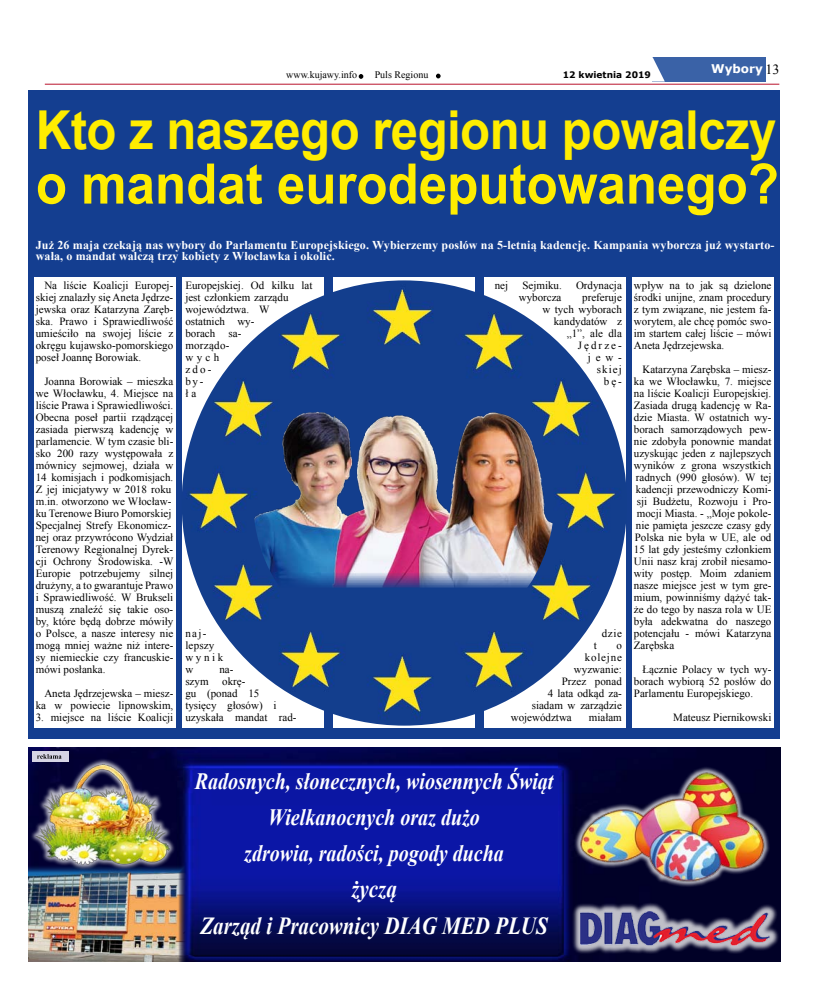
<style>
.page{position:relative;width:820px;height:993px;background:#fff}
.page>*{position:absolute;margin:0;border:0;box-sizing:border-box;transform-origin:0 0}
.t1{font:700 55.8px "Arial";color:#ffed00;scale:.91 1}
.t2{font:700 53.7px "Arial";letter-spacing:-.01em;color:#ffed00;scale:.91 1}
.t3{font:italic 700 24.5px/36.2px "Times New Roman";color:#fff;text-align:center;scale:.86 1}
.t4{font:italic 700 23.4px/36.2px "Times New Roman";color:#fff;text-align:center;scale:.86 1}
.t5{font:700 12px/11px "Times New Roman";letter-spacing:.01em;color:#fff}
.t6{font:700 12px "Verdana";color:#fff}
.t7{font:11px/12px "Times New Roman";color:#000;text-align:justify}
.t8{font:11px/12px "Times New Roman";letter-spacing:.12em;color:#000}
.t9{font:11px "Times New Roman";letter-spacing:.07em;color:#000}
.t10{font:10px "Times New Roman";color:#000}
.t11{font:700 9px "Verdana";color:#000}
.s1{font-family:"Times New Roman";font-weight:400;font-size:14px;color:#000}
</style>
<div class="page">
<div style="left:28px;top:90px;width:752px;height:648px;background:#143e90"></div>
<div style="left:333px;top:277px;width:141px;height:450px;background:#fff"></div>
<div style="left:632px;top:277px;width:141px;height:450px;background:#fff"></div>
<div style="left:484px;top:277px;width:141px;height:450px;background:#fff"></div>
<div style="left:182px;top:277px;width:142px;height:450px;background:#fff"></div>
<div style="left:34px;top:277px;width:141px;height:450px;background:#fff"></div>
<div style="left:652px;top:57px;width:113px;height:24px;background:#3a62a7"></div>
<svg style="left:652px;top:57px;width:12px;height:24px"></svg>
<svg style="left:436px;top:74px;width:4px;height:4px"></svg>
<svg style="left:358px;top:74px;width:5px;height:5px"></svg>
<hr style="left:45px;top:84px;width:734px;height:1px;background:#b9132b">
<img style="left:182px;top:280px;width:444px;height:445px;border-radius:222px">
<img style="left:253px;top:410px;width:301px;height:177px">
<img style="left:28px;top:747px;width:752px;height:214px">
<img style="left:28px;top:863px;width:158px;height:98px">
<div style="left:570px;top:901px;width:249px;height:91px;background:#fff;opacity:.75"></div>
<img style="left:580px;top:921px;width:189px;height:24px">
<div style="left:29px;top:757px;width:179px;height:145px;background:#fff;opacity:.75"></div>
<img style="left:34px;top:757px;width:139px;height:110px">
<div style="left:573px;top:764px;width:231px;height:157px;background:#fff;opacity:.75"></div>
<img style="left:574px;top:759px;width:198px;height:133px">
<svg style="left:32px;top:751px;width:36px;height:10px"></svg>
<svg style="left:37px;top:753px;width:25px;height:5px"></svg>
<p class="t10" style="left:286px;top:68px;width:72px">www.kujawy.info</p>
<p class="t10" style="left:374px;top:68px;width:55px">Puls Regionu</p>
<p class="t6" style="left:710px;top:61px;width:70px">Wybory <span class="s1">13</span></p>
<p class="t11" style="left:562px;top:68px;width:90px">12 kwietnia 2019</p>
<h2 class="t2" style="left:36px;top:94px;width:815px">Kto z naszego regionu powalczy</h2>
<h1 class="t1" style="left:36px;top:147px;width:817px">o mandat eurodeputowanego?</h1>
<p class="t5" style="left:36px;top:239px;width:739px">Już 26 maja czekają nas wybory do Parlamentu Europejskiego. Wybierzemy posłów na 5-letnią kadencję. Kampania wyborcza już wystarto&shy;wała, o mandat walczą trzy kobiety z Włocławka i okolic.</p>
<p class="t7" style="left:36px;top:279px;width:139px;text-indent:9px">Na liście Koalicji Europej&shy;skiej znalazły się Aneta Jędrze&shy;jewska oraz Katarzyna Zaręb&shy;ska. Prawo i Sprawiedliwość umieściło na swojej liście z okręgu kujawsko-pomorskiego poseł Joannę Borowiak.</p>
<p class="t7" style="left:36px;top:375px;width:139px;text-align:left;text-indent:9px">Joanna Borowiak – mieszka we Włocławku, 4. Miejsce na liście Prawa i Sprawiedliwości.<br>Obecna poseł partii rządzącej zasiada pierwszą kadencję w parlamencie. W tym czasie bli&shy;sko 200 razy występowała z mównicy sejmowej, działa w<br>14 komisjach i podkomisjach.<br>Z jej inicjatywy w 2018 roku m.in. otworzono we Włocław&shy;ku Terenowe Biuro Pomorskiej<br>Specjalnej Strefy Ekonomicz&shy;nej oraz przywrócono Wydział<br>Terenowy Regionalnej Dyrek&shy;cji Ochrony Środowiska. -W<br>Europie potrzebujemy silnej drużyny, a to gwarantuje Prawo i Sprawiedliwość. W Brukseli muszą znaleźć się takie oso&shy;by, które będą dobrze mówiły o Polsce, a nasze interesy nie mogą mniej ważne niż intere&shy;sy niemieckie czy francuskie&shy;mówi posłanka.</p>
<p class="t7" style="left:36px;top:687px;width:139px;text-align:right">Aneta Jędrzejewska – miesz&shy;ka w powiecie lipnowskim,</p>
<p class="t7" style="left:36px;top:711px;width:139px">3. miejsce na liście Koalicji</p>
<p class="t7" style="left:185px;top:279px;width:129px;text-align:left">Europejskiej. Od kilku lat jest członkiem zarządu województwa. W<br>ostatnich wy-<br>borach sa-<br>morządo-<br>wych<br>zdo-<br>by-<br>ł a</p>
<p class="t8" style="left:185px;top:627px;width:40px">naj&shy;lepszy wynik w</p>
<p class="t7" style="left:185px;top:663px;width:113px;text-align:left;text-indent:34px">na-<br>szym okrę-<br>gu (ponad 15<br>tysięcy głosów) i uzyskała mandat rad-</p>
<p class="t7" style="left:494px;top:279px;width:15px">nej</p>
<p class="t7" style="left:522px;top:279px;width:41px">Sejmiku.</p>
<p class="t7" style="left:575px;top:279px;width:47px">Ordynacja</p>
<p class="t7" style="left:518px;top:291px;width:44px">wyborcza</p>
<p class="t7" style="left:542px;top:291px;width:81px;text-align:right">preferuje<br>w tych wyborach kandydatów z „1”, ale dla<br>Jędrze&shy;jew-<br>skiej<br>bę-</p>
<p class="t7" style="left:601px;top:627px;width:22px">dzie</p>
<p class="t7" style="left:593px;top:639px;width:5px">t</p>
<p class="t7" style="left:616px;top:639px;width:7px">o</p>
<p class="t9" style="left:584px;top:650px;width:39px">kolejne</p>
<p class="t7" style="left:573px;top:663px;width:50px">wyzwanie:</p>
<p class="t7" style="left:561px;top:675px;width:62px">Przez ponad</p>
<p class="t7" style="left:547px;top:687px;width:76px">4 lata odkąd za-</p>
<p class="t7" style="left:531px;top:699px;width:92px">siadam w zarządzie</p>
<p class="t7" style="left:510px;top:711px;width:63px">województwa</p>
<p class="t7" style="left:588px;top:711px;width:34px">miałam</p>
<p class="t7" style="left:633px;top:279px;width:139px">wpływ na to jak są dzielone środki unijne, znam procedury z tym związane, nie jestem fa&shy;worytem, ale chcę pomóc swo&shy;im startem całej liście – mówi Aneta Jędrzejewska.</p>
<p class="t7" style="left:633px;top:363px;width:139px;text-indent:9px">Katarzyna Zarębska – miesz&shy;ka we Włocławku, 7. miejsce na liście Koalicji Europejskiej.<br>Zasiada drugą kadencję w Ra&shy;dzie Miasta. W ostatnich wy&shy;borach samorządowych pew&shy;nie zdobyła ponownie mandat uzyskując jeden z najlepszych wyników z grona wszystkich radnych (990 głosów). W tej kadencji przewodniczy Komi&shy;sji Budżetu, Rozwoju i Pro&shy;mocji Miasta. - „Moje pokole&shy;nie pamięta jeszcze czasy gdy Polska nie była w UE, ale od 15 lat gdy jesteśmy członkiem Unii nasz kraj zrobił niesamo&shy;wity postęp. Moim zdaniem nasze miejsce jest w tym gre&shy;mium, powinniśmy dążyć tak&shy;że do tego by nasza rola w UE była adekwatna do naszego potencjału - mówi Katarzyna Zarębska</p>
<p class="t7" style="left:633px;top:663px;width:139px;text-indent:9px">Łącznie Polacy w tych wy&shy;borach wybiorą 52 posłów do Parlamentu Europejskiego.</p>
<p class="t7" style="left:673px;top:711px;width:100px">Mateusz Piernikowski</p>
<h3 class="t4" style="left:195px;top:761px;width:418px">Radosnych, słonecznych, wiosennych Świąt<br>Wielkanocnych oraz dużo<br>zdrowia, radości, pogody ducha</h3>
<h3 class="t3" style="left:200px;top:870px;width:405px">życzą<br>Zarząd i Pracownicy DIAG MED PLUS</h3>
</div>
